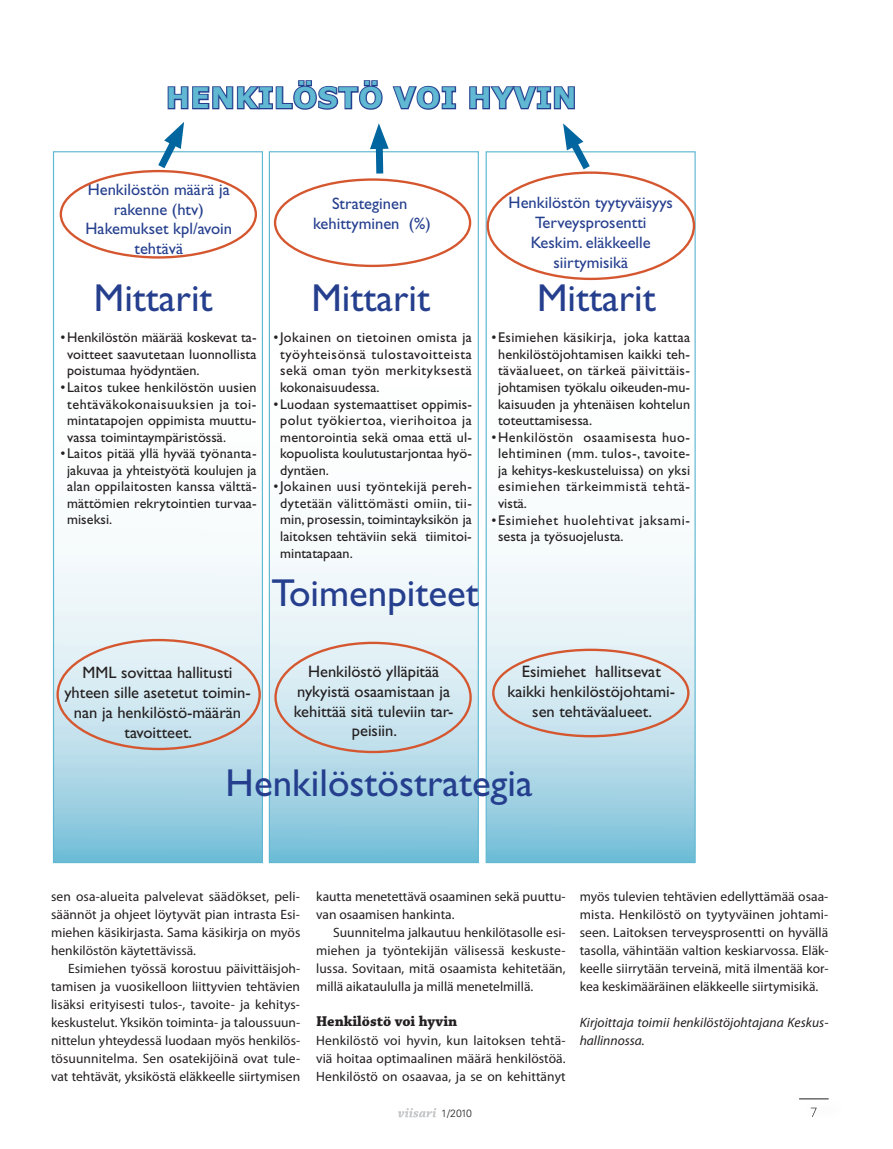
<style>
.page{position:relative;width:893px;height:1149px;background:#fff}
.page>*{position:absolute;margin:0;border:0;box-sizing:border-box;transform-origin:0 0}
.t1{font:39px "Gill Sans";color:#253f8e}
.t2{font:700 28.35px "Verdana";letter-spacing:.025em;color:#60b8d2}
.t3{font:16.5px/19.8px "Gill Sans";color:#231f20;text-align:center}
.t4{font:16.5px/19.8px "Gill Sans";color:#253f8e;text-align:center}
.t5{font:700 15px "Chaparral Pro";color:#231f20}
.t6{font:14.25px/16.5px "Gill Sans";letter-spacing:.01em;color:#231f20;text-align:justify}
.t7{font:14.25px/16.5px "Gill Sans";letter-spacing:.045em;color:#231f20}
.t8{font:13.5px/18px "Myriad Pro";color:#231f20;text-align:justify}
.t9{font:italic 13.5px/18px "Myriad Pro";letter-spacing:.005em;color:#231f20}
.t10{font:300 10.5px "Univers";color:#231f20}
</style>
<div class="page">
<img style="left:801px;top:1099px;width:28px;height:10px">
<svg style="left:811px;top:1107px;width:10px;height:10px"></svg>
<hr style="left:799px;top:1098px;width:30px;height:1px;background:#231f20">
<svg style="left:398px;top:1108px;width:38px;height:8px"></svg>
<svg style="left:488px;top:174px;width:206px;height:686px"></svg>
<div style="left:486px;top:151px;width:210px;height:711px;border:1px solid #60b8d2"></div>
<svg style="left:271px;top:178px;width:206px;height:682px"></svg>
<div style="left:269px;top:151px;width:210px;height:711px;border:1px solid #60b8d2"></div>
<svg style="left:55px;top:170px;width:206px;height:690px"></svg>
<div style="left:53px;top:151px;width:210px;height:711px;border:1px solid #60b8d2"></div>
<svg style="left:167px;top:80px;width:216px;height:30px"></svg>
<svg style="left:392px;top:85px;width:65px;height:25px"></svg>
<svg style="left:469px;top:86px;width:106px;height:24px"></svg>
<svg style="left:152px;top:122px;width:35px;height:54px"></svg>
<div style="left:492px;top:648px;width:197px;height:89px;border:2px solid #d55730;border-radius:50%"></div>
<svg style="left:370px;top:123px;width:19px;height:57px"></svg>
<svg style="left:561px;top:123px;width:35px;height:54px"></svg>
<h2 class="t2" style="left:166px;top:80px;width:412px">HENKILÖSTÖ VOI HYVIN</h2>
<p class="t4" style="left:86px;top:179px;width:148px">Henkilöstön määrä ja rakenne (htv)<br>Hakemukset kpl/avoin tehtävä</p>
<p class="t4" style="left:313px;top:194px;width:119px">Strateginen kehittyminen (%)</p>
<p class="t4" style="left:509px;top:193px;width:166px">Henkilöstön tyytyväisyys<br>Terveysprosentti<br>Keskim. eläkkeelle siirtymisikä</p>
<h1 class="t1" style="left:94px;top:275px;width:120px">Mittarit</h1>
<h1 class="t1" style="left:311px;top:275px;width:120px">Mittarit</h1>
<h1 class="t1" style="left:537px;top:275px;width:120px">Mittarit</h1>
<p class="t6" style="left:280px;top:329px;width:193px;text-indent:-7px">• Jokainen on tietoinen omista ja työyhteisönsä tulostavoitteista sekä oman työn merkityksestä kokonaisuudessa.</p>
<p class="t6" style="left:280px;top:395px;width:193px;text-indent:-7px">• Luodaan systemaattiset oppimis&shy;polut työkiertoa, vierihoitoa ja mentorointia sekä omaa että ul&shy;kopuolista koulutustarjontaa hyö&shy;dyntäen.</p>
<p class="t6" style="left:280px;top:478px;width:193px;text-indent:-7px">• Jokainen uusi työntekijä pereh&shy;dytetään välittömästi omiin, tii&shy;min, prosessin, toimintayksikön ja laitoksen tehtäviin sekä tiimitoi&shy;mintatapaan.</p>
<p class="t6" style="left:67px;top:329px;width:191px;text-indent:-7px">• Henkilöstön määrää koskevat ta&shy;voitteet saavutetaan luonnollista poistumaa hyödyntäen.</p>
<p class="t6" style="left:67px;top:379px;width:191px;text-indent:-7px">• Laitos tukee henkilöstön uusien tehtäväkokonaisuuksien ja toi&shy;mintatapojen oppimista muuttu&shy;vassa toimintaympäristössä.</p>
<p class="t6" style="left:67px;top:445px;width:191px;text-indent:-7px">• Laitos pitää yllä hyvää työnanta&shy;jakuvaa ja yhteistyötä koulujen ja alan oppilaitosten kanssa välttä&shy;mättömien rekrytointien turvaa&shy;miseksi.</p>
<p class="t6" style="left:498px;top:329px;width:194px;text-indent:-7px">• Esimiehen käsikirja, joka kattaa henkilöstöjohtamisen kaikki teh&shy;täväalueet, on tärkeä päivittäis&shy;johtamisen työkalu oikeuden-mu&shy;kaisuuden ja yhtenäisen kohtelun toteuttamisessa.</p>
<p class="t6" style="left:498px;top:428px;width:194px;text-indent:-7px">• Henkilöstön osaamisesta huo&shy;lehtiminen (mm. tulos-, tavoite&shy;ja kehitys-keskusteluissa) on yksi esimiehen tärkeimmistä tehtä&shy;vistä.</p>
<p class="t7" style="left:498px;top:511px;width:194px;text-indent:-7px">• Esimiehet huolehtivat jaksami&shy;sesta ja työsuojelusta.</p>
<h1 class="t1" style="left:271px;top:570px;width:209px">Toimenpiteet</h1>
<p class="t3" style="left:64px;top:662px;width:188px">MML sovittaa hallitusti yhteen sille asetetut toimin&shy;nan ja henkilöstö-määrän tavoitteet.</p>
<p class="t3" style="left:294px;top:661px;width:161px">Henkilöstö ylläpitää nykyistä osaamistaan ja kehittää sitä tuleviin tar&shy;peisiin.</p>
<p class="t3" style="left:507px;top:661px;width:169px">Esimiehet hallitsevat kaikki henkilöstöjohtami&shy;sen tehtäväalueet.</p>
<h1 class="t1" style="left:226px;top:760px;width:309px">Henkilöstöstrategia</h1>
<p class="t8" style="left:51px;top:886px;width:251px">sen osa-alueita palvelevat säädökset, peli&shy;säännöt ja ohjeet löytyvät pian intrasta Esi&shy;miehen käsikirjasta. Sama käsikirja on myös henkilöstön käytettävissä.</p>
<p class="t8" style="left:51px;top:958px;width:251px;text-indent:17px">Esimiehen työssä korostuu päivittäisjoh&shy;tamisen ja vuosikelloon liittyvien tehtävien lisäksi erityisesti tulos-, tavoite- ja kehitys&shy;keskustelut. Yksikön toiminta- ja taloussuun&shy;nittelun yhteydessä luodaan myös henkilös&shy;tösuunnitelma. Sen osatekijöinä ovat tule&shy;vat tehtävät, yksiköstä eläkkeelle siirtymisen</p>
<p class="t8" style="left:316px;top:886px;width:251px">kautta menetettävä osaaminen sekä puuttu&shy;van osaamisen hankinta.</p>
<p class="t8" style="left:316px;top:922px;width:251px;text-indent:17px">Suunnitelma jalkautuu henkilötasolle esi&shy;miehen ja työntekijän välisessä keskuste&shy;lussa. Sovitaan, mitä osaamista kehitetään, millä aikataululla ja millä menetelmillä.</p>
<p class="t5" style="left:316px;top:1011px;width:143px">Henkilöstö voi hyvin</p>
<p class="t8" style="left:316px;top:1030px;width:251px">Henkilöstö voi hyvin, kun laitoksen tehtä&shy;viä hoitaa optimaalinen määrä henkilöstöä.<br>Henkilöstö on osaavaa, ja se on kehittänyt</p>
<p class="t10" style="left:441px;top:1106px;width:33px">1/2010</p>
<p class="t8" style="left:580px;top:886px;width:250px">myös tulevien tehtävien edellyttämää osaa&shy;mista. Henkilöstö on tyytyväinen johtami&shy;seen. Laitoksen terveysprosentti on hyvällä tasolla, vähintään valtion keskiarvossa. Eläk&shy;keelle siirrytään terveinä, mitä ilmentää kor&shy;kea keskimääräinen eläkkeelle siirtymisikä.</p>
<p class="t9" style="left:580px;top:1012px;width:250px">Kirjoittaja toimii henkilöstöjohtajana Keskus&shy;hallinnossa.</p>
</div>
